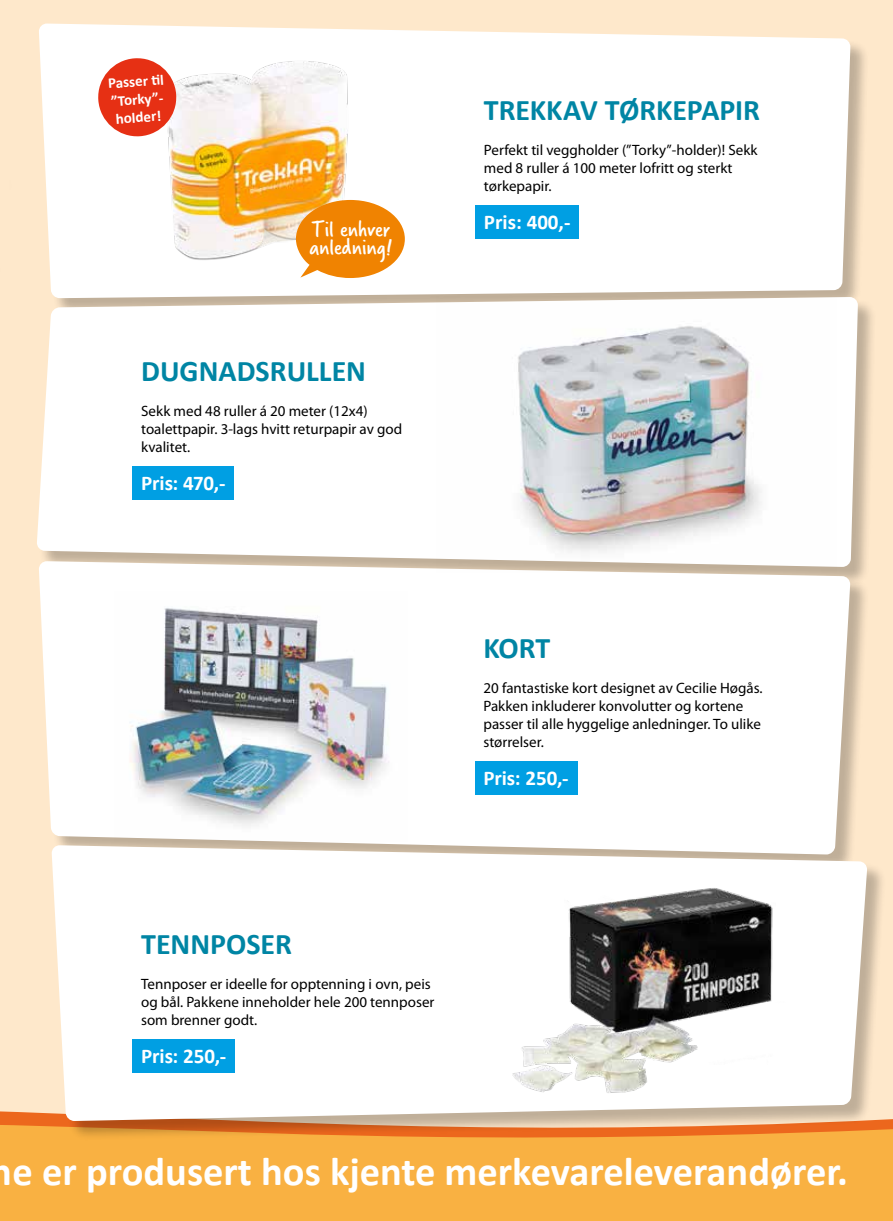
<style>
.page{position:relative;width:893px;height:1221px;background:#fff}
.page>*{position:absolute;margin:0;border:0;box-sizing:border-box;transform-origin:0 0}
.t1{font:700 40.5px "Calibri";color:#fff}
.t2{font:700 30px "Calibri";color:#0085a4}
.t3{font:24px/18px "Verveine";color:#fff}
.t4{font:700 21px "Calibri";color:#fff}
.t5{font:15px/18px "Myriad Pro";color:#000}
.t6{font:700 15px/18px "Calibri";color:#fff}
</style>
<div class="page">
<div style="left:0;top:0;width:893px;height:1220px;background:#fee8cb"></div>
<div style="left:0;top:1111px;width:893px;height:109px;background:#f9b142"></div>
<div style="left:40px;top:25px;width:830px;height:293px;background:#000;opacity:.25"></div>
<svg style="left:39px;top:24px;width:811px;height:273px;background:#fdfbf9"></svg>
<div style="left:38px;top:298px;width:839px;height:288px;background:#000;opacity:.25"></div>
<svg style="left:37px;top:297px;width:821px;height:270px;background:#fbf9f8"></svg>
<div style="left:40px;top:562px;width:829px;height:311px;background:#000;opacity:.25"></div>
<div style="left:39px;top:561px;width:811px;height:293px;background:#fff"></div>
<div style="left:53px;top:846px;width:833px;height:294px;background:#000;opacity:.25"></div>
<div style="left:51px;top:845px;width:816px;height:275px;background:#fff"></div>
<img style="left:114px;top:591px;width:294px;height:250px">
<img style="left:44px;top:23px;width:426px;height:269px">
<div style="left:475px;top:205px;width:104px;height:34px;background:#009fe3"></div>
<img style="left:483px;top:846px;width:400px;height:276px">
<img style="left:436px;top:296px;width:400px;height:276px">
<svg style="left:296px;top:200px;width:109px;height:78px;background:#f2982c"></svg>
<svg style="left:97px;top:57px;width:81px;height:81px;background:#ec6753"></svg>
<div style="left:475px;top:760px;width:102px;height:34px;background:#009fe3"></div>
<div style="left:133px;top:1039px;width:102px;height:33px;background:#009fe3"></div>
<div style="left:133px;top:466px;width:101px;height:33px;background:#009fe3"></div>
<p class="t6" style="left:108px;top:74px;width:57px;rotate:-4deg">Passer ti l ”Torky”- holder!</p>
<h3 class="t3" style="left:310px;top:221px;width:84px">Til enhver anledning!</h3>
<h2 class="t2" style="left:141px;top:352px;width:226px">DUGNADSRULLEN</h2>
<p class="t5" style="left:141px;top:402px;width:263px">Sekk med 48 ruller á 20 meter (12x4) toalettpapir. 3-lags hvitt returpapir av god kvalitet.</p>
<h3 class="t4" style="left:141px;top:469px;width:86px">Pris: 470,-</h3>
<h2 class="t2" style="left:484px;top:91px;width:277px">TREKKAV TØRKEPAPIR</h2>
<p class="t5" style="left:484px;top:142px;width:275px">Perfekt til veggholder (”Torky”-holder)! Sekk med 8 ruller á 100 meter lofritt og sterkt tørkepapir.</p>
<h3 class="t4" style="left:484px;top:209px;width:88px">Pris: 400,-</h3>
<h2 class="t2" style="left:483px;top:629px;width:68px">KORT</h2>
<p class="t5" style="left:483px;top:679px;width:281px">20 fantastiske kort designet av Cecilie Høgås.<br>Pakken inkluderer konvolutter og kortene passer til alle hyggelige anledninger. To ulike størrelser.</p>
<h3 class="t4" style="left:483px;top:764px;width:87px">Pris: 250,-</h3>
<h2 class="t2" style="left:141px;top:925px;width:152px">TENNPOSER</h2>
<p class="t5" style="left:141px;top:975px;width:295px">Tennposer er ideelle for opptenning i ovn, peis og bål. Pakkene inneholder hele 200 tennposer som brenner godt.</p>
<h3 class="t4" style="left:141px;top:1042px;width:87px">Pris: 250,-</h3>
<h1 class="t1" style="left:-9px;top:1145px;width:859px">ne er produsert hos kjente merkevareleverandører.</h1>
</div>
